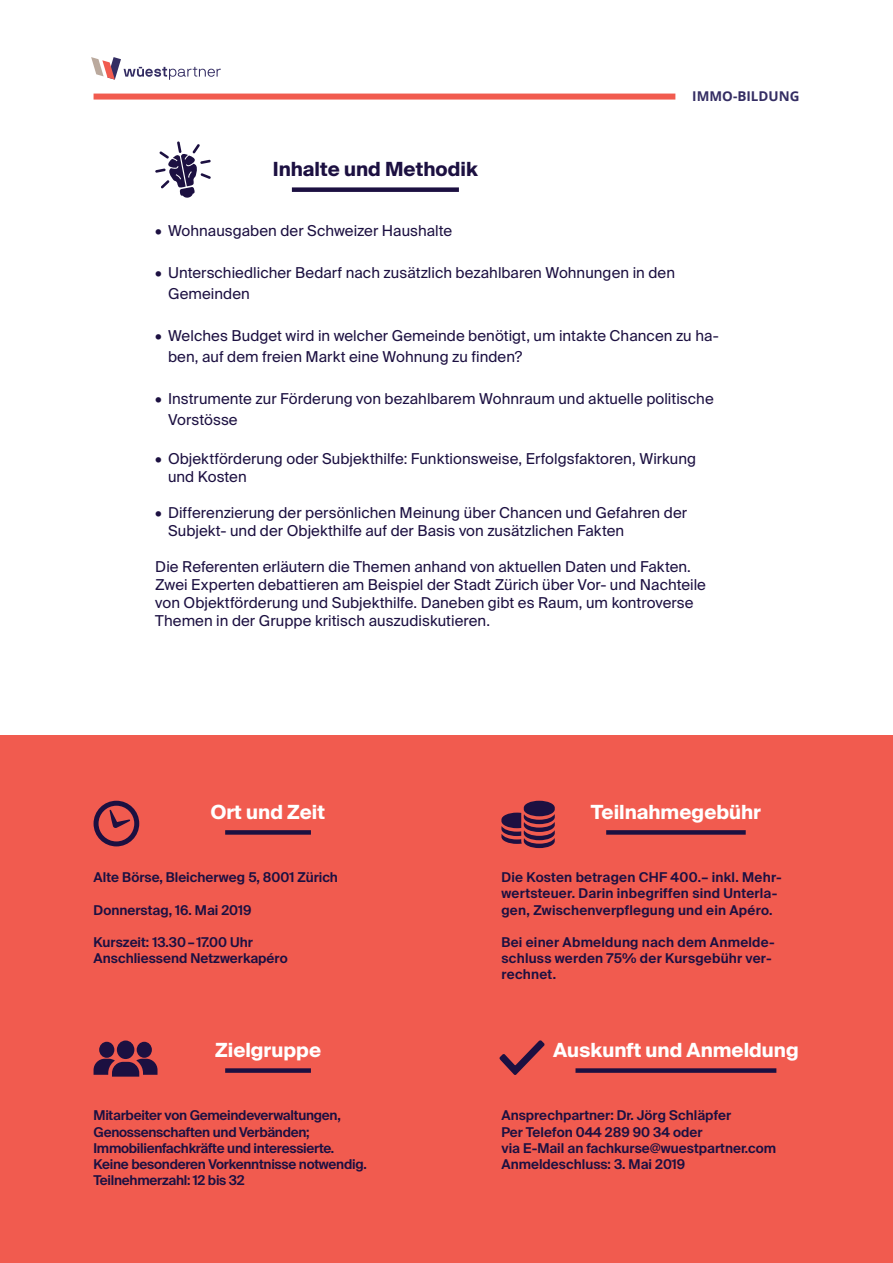
<style>
.page{position:relative;width:893px;height:1263px;background:#fff}
.page>*{position:absolute;margin:0;border:0;box-sizing:border-box;transform-origin:0 0}
.t1{font:700 19.5px "Suisse Intl";color:#fff}
.t2{font:700 19.5px "Suisse Intl";color:#1c1041}
.t3{font:15px/18px "Suisse Intl";letter-spacing:.005em;color:#1c1041}
.t4{font:600 13.5px/16.2px "Suisse Intl";color:#1c1041}
.t5{font:600 13.5px/16.2px "Suisse Intl";letter-spacing:-.02em;color:#1c1041}
.t6{font:700 13.5px "Open Sans";color:#342d63}
</style>
<div class="page">
<svg style="left:91px;top:57px;width:130px;height:23px"></svg>
<div style="left:0;top:736px;width:893px;height:527px;background:#f15b4f"></div>
<div style="left:94px;top:94px;width:581px;height:6px;background:#f15b4f"></div>
<svg style="left:155px;top:141px;width:56px;height:57px"></svg>
<div style="left:292px;top:187px;width:167px;height:5px;background:#1c1041"></div>
<div style="left:606px;top:830px;width:140px;height:5px;background:#1c1041"></div>
<svg style="left:501px;top:801px;width:54px;height:47px"></svg>
<svg style="left:94px;top:801px;width:45px;height:45px"></svg>
<div style="left:225px;top:830px;width:86px;height:5px;background:#1c1041"></div>
<div style="left:225px;top:1068px;width:86px;height:5px;background:#1c1041"></div>
<svg style="left:94px;top:1040px;width:64px;height:36px"></svg>
<svg style="left:500px;top:1040px;width:44px;height:35px"></svg>
<div style="left:575px;top:1068px;width:201px;height:5px;background:#1c1041"></div>
<h1 class="t2" style="left:273px;top:158px;width:207px">Inhalte und Methodik</h1>
<p class="t6" style="left:692px;top:87px;width:109px">IMMO-BILDUNG</p>
<p class="t3" style="left:155px;top:221px;width:298px">• Wohnausgaben der Schweizer Haushalte</p>
<p class="t3" style="left:168px;top:262px;width:508px;line-height:21px;text-indent:-13px">• Unterschiedlicher Bedarf nach zusätzlich bezahlbaren Wohnungen in den<br>Gemeinden</p>
<p class="t3" style="left:168px;top:325px;width:552px;line-height:21px;text-indent:-13px">• Welches Budget wird in welcher Gemeinde benötigt, um intakte Chancen zu ha&shy;ben, auf dem freien Markt eine Wohnung zu finden?</p>
<p class="t3" style="left:168px;top:388px;width:547px;line-height:21px;text-indent:-13px">• Instrumente zur Förderung von bezahlbarem Wohnraum und aktuelle politische<br>Vorstösse</p>
<p class="t3" style="left:168px;top:449px;width:530px;text-indent:-13px">• Objektförderung oder Subjekthilfe: Funktionsweise, Erfolgsfaktoren, Wirkung und Kosten</p>
<p class="t3" style="left:168px;top:503px;width:521px;text-indent:-13px">• Differenzierung der persönlichen Meinung über Chancen und Gefahren der<br>Subjekt- und der Objekthilfe auf der Basis von zusätzlichen Fakten</p>
<p class="t3" style="left:155px;top:557px;width:552px">Die Referenten erläutern die Themen anhand von aktuellen Daten und Fakten.<br>Zwei Experten debattieren am Beispiel der Stadt Zürich über Vor- und Nachteile von Objektförderung und Subjekthilfe. Daneben gibt es Raum, um kontroverse Themen in der Gruppe kritisch auszudiskutieren.</p>
<h1 class="t1" style="left:211px;top:800px;width:116px">Ort und Zeit</h1>
<h1 class="t1" style="left:591px;top:800px;width:172px">Teilnahmegebühr</h1>
<p class="t4" style="left:94px;top:869px;width:246px">Alte Börse, Bleicherweg 5, 8001 Zürich</p>
<p class="t4" style="left:94px;top:902px;width:160px">Donnerstag, 16. Mai 2019</p>
<p class="t4" style="left:94px;top:934px;width:196px">Kurszeit: 13.30–17.00 Uhr<br>Anschliessend Netzwerkapéro</p>
<p class="t4" style="left:501px;top:869px;width:282px">Die Kosten betragen CHF 400.– inkl. Mehr&shy;wertsteuer. Darin inbegriffen sind Unterla&shy;gen, Zwischenverpflegung und ein Apéro.</p>
<p class="t4" style="left:501px;top:934px;width:275px">Bei einer Abmeldung nach dem Anmelde&shy;schluss werden 75% der Kursgebühr ver&shy;rechnet.</p>
<h1 class="t1" style="left:215px;top:1039px;width:108px">Zielgruppe</h1>
<h1 class="t1" style="left:553px;top:1039px;width:247px">Auskunft und Anmeldung</h1>
<p class="t5" style="left:94px;top:1107px;width:275px">Mitarbeiter von Gemeindeverwaltungen, Genossenschaften und Verbänden; Immobilienfachkräfte und interessierte.<br>Keine besonderen Vorkenntnisse notwendig.<br>Teilnehmerzahl: 12 bis 32</p>
<p class="t4" style="left:501px;top:1107px;width:276px">Ansprechpartner: Dr. Jörg Schläpfer<br>Per Telefon 044 289 90 34 oder<br>via E-Mail an fachkurse@wuestpartner.com Anmeldeschluss: 3. Mai 2019</p>
</div>
